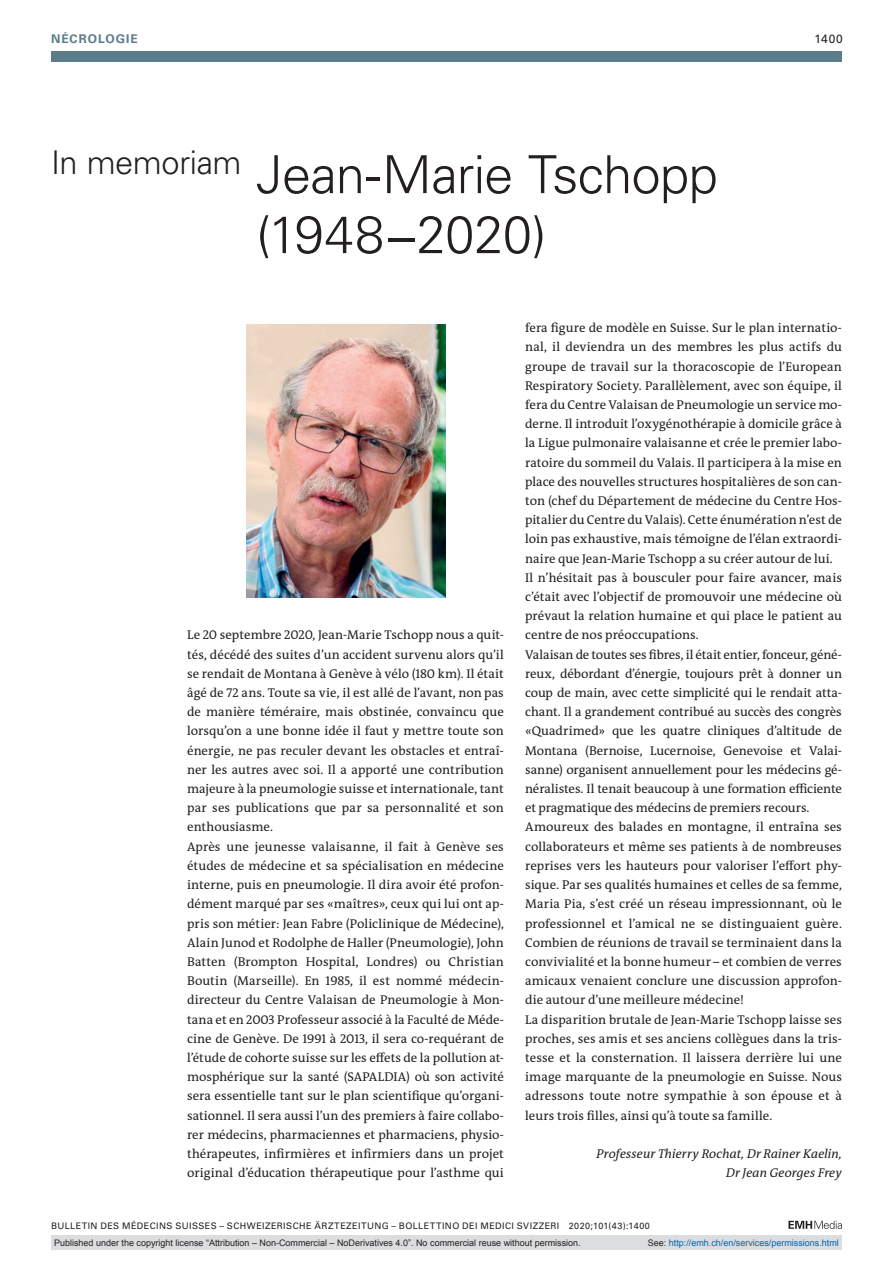
<style>
.page{position:relative;width:893px;height:1263px;background:#fff}
.page>*{position:absolute;margin:0;border:0;box-sizing:border-box;transform-origin:0 0}
.article-title{font:300 52.5px/60px "Univers LT Std";letter-spacing:-.015em;color:#231f20}
.section-pn{font:12.75px/19.2px "The Antiqua B W5 Plain";color:#231f20;text-align:justify}
.section-pn-2{font:italic 12.75px/19.2px "The Antiqua B W5 Plain";letter-spacing:.005em;color:#231f20;text-align:right}
.ressort{font:700 12px "Univers LT Std";letter-spacing:.085em;color:#5b7c8b}
.ressort-2{font:12px "Univers LT Std";color:#231f20}
.t1{font:9px "Arial";color:#231f20}
.fusszeile{font:9px "Univers LT Std";letter-spacing:.05em;color:#231f20}
.t2{font:9px "Arial";color:#0066b3}
.s1{color:#231f20}
</style>
<div class="page">
<svg style="left:788px;top:1221px;width:54px;height:8px"></svg>
<img style="left:247px;top:324px;width:199px;height:274px">
<div style="left:51px;top:51px;width:791px;height:11px;background:#5b7c8b"></div>
<div style="left:51px;top:1235px;width:791px;height:15px;background:#dcdddf"></div>
<p class="ressort" style="left:51px;top:31px;width:88px">NÉCROLOGIE</p>
<p class="ressort-2" style="left:815px;top:31px;width:30px">1400</p>
<p class="article-title" style="left:256px;top:145px;width:463px;text-indent:-205px"><sup>In</sup> <sup>memoriam</sup> Jean-Marie Tschopp (1948−2020)</p>
<p class="section-pn" style="left:187px;top:626px;width:318px">Le 20 septembre 2020, Jean-Marie Tschopp nous a quit&shy;tés, décédé des suites d’un accident survenu alors qu’il se rendait de Montana à Genève à vélo (180 km). Il était âgé de 72 ans. Toute sa vie, il est allé de l’avant, non pas de manière téméraire, mais obstinée, convaincu que lorsqu’on a une bonne idée il faut y mettre toute son énergie, ne pas reculer devant les obstacles et entraî&shy;ner les autres avec soi. Il a apporté une contribution majeure à la pneumologie suisse et internationale, tant par ses publications que par sa personnalité et son enthousiasme.</p>
<p class="section-pn" style="left:187px;top:837px;width:318px">Après une jeunesse valaisanne, il fait à Genève ses études de médecine et sa spécialisation en médecine interne, puis en pneumologie. Il dira avoir été profon&shy;dément marqué par ses «maîtres», ceux qui lui ont ap&shy;pris son métier: Jean Fabre (Policlinique de Médecine), Alain Junod et Rodolphe de Haller (Pneumologie), John Batten (Brompton Hospital, Londres) ou Christian Boutin (Marseille). En 1985, il est nommé médecin&shy;directeur du Centre Valaisan de Pneumologie à Mon&shy;tana et en 2003 Professeur associé à la Faculté de Méde&shy;cine de Genève. De 1991 à 2013, il sera co-requérant de l’étude de cohorte suisse sur les effets de la pollution at&shy;mosphérique sur la santé (SAPALDIA) où son activité sera essentielle tant sur le plan scientifique qu’organi&shy;sationnel. Il sera aussi l’un des premiers à faire collabo&shy;rer médecins, pharmaciennes et pharmaciens, physio&shy;thérapeutes, infirmières et infirmiers dans un projet original d’éducation thérapeutique pour l’asthme qui</p>
<p class="section-pn" style="left:525px;top:318px;width:318px">fera figure de modèle en Suisse. Sur le plan internatio&shy;nal, il deviendra un des membres les plus actifs du groupe de travail sur la thoracoscopie de l’European Respiratory Society. Parallèlement, avec son équipe, il fera du Centre Valaisan de Pneumologie un service mo&shy;derne. Il introduit l’oxygénothérapie à domicile grâce à la Ligue pulmonaire valaisanne et crée le premier labo&shy;ratoire du sommeil du Valais. Il participera à la mise en place des nouvelles structures hospitalières de son can&shy;ton (chef du Département de médecine du Centre Hos&shy;pitalier du Centre du Valais). Cette énumération n’est de loin pas exhaustive, mais témoigne de l’élan extraordi&shy;naire que Jean-Marie Tschopp a su créer autour de lui.</p>
<p class="section-pn" style="left:525px;top:568px;width:318px">Il n’hésitait pas à bousculer pour faire avancer, mais c’était avec l’objectif de promouvoir une médecine où prévaut la relation humaine et qui place le patient au centre de nos préoccupations.</p>
<p class="section-pn" style="left:525px;top:645px;width:318px">Valaisan de toutes ses fibres, il était entier, fonceur, géné&shy;reux, débordant d’énergie, toujours prêt à donner un coup de main, avec cette simplicité qui le rendait atta&shy;chant. Il a grandement contribué au succès des congrès «Quadrimed» que les quatre cliniques d’altitude de Montana (Bernoise, Lucernoise, Genevoise et Valai&shy;sanne) organisent annuellement pour les médecins gé&shy;néralistes. Il tenait beaucoup à une formation efficiente et pragmatique des médecins de premiers recours.</p>
<p class="section-pn" style="left:525px;top:818px;width:318px">Amoureux des balades en montagne, il entraîna ses collaborateurs et même ses patients à de nombreuses reprises vers les hauteurs pour valoriser l’effort phy&shy;sique. Par ses qualités humaines et celles de sa femme, Maria Pia, s’est créé un réseau impressionnant, où le professionnel et l’amical ne se distinguaient guère.<br>Combien de réunions de travail se terminaient dans la convivialité et la bonne humeur – et combien de verres amicaux venaient conclure une discussion approfon&shy;die autour d’une meilleure médecine!</p>
<p class="section-pn" style="left:525px;top:1010px;width:318px">La disparition brutale de Jean-Marie Tschopp laisse ses proches, ses amis et ses anciens collègues dans la tris&shy;tesse et la consternation. Il laissera derrière lui une image marquante de la pneumologie en Suisse. Nous adressons toute notre sympathie à son épouse et à leurs trois filles, ainsi qu’à toute sa famille.</p>
<p class="section-pn-2" style="left:596px;top:1144px;width:247px">Professeur Thierry Rochat, Dr Rainer Kaelin,<br>Dr Jean Georges Frey</p>
<p class="fusszeile" style="left:51px;top:1220px;width:600px">BULLETIN DES MÉDECINS SUISSES – SCHWEIZERISCHE ÄRZTEZEITUNG – BOLLETTINO DEI MEDICI SVIZZERI 2020;101(43):1400</p>
<p class="t1" style="left:54px;top:1237px;width:528px">Published under the copyright license “Attribution – Non-Commercial – NoDerivatives 4.0”. No commercial reuse without permission.</p>
<p class="t2" style="left:648px;top:1237px;width:193px"><span class="s1">See:</span> http://emh.ch/en/services/permissions.html</p>
</div>
